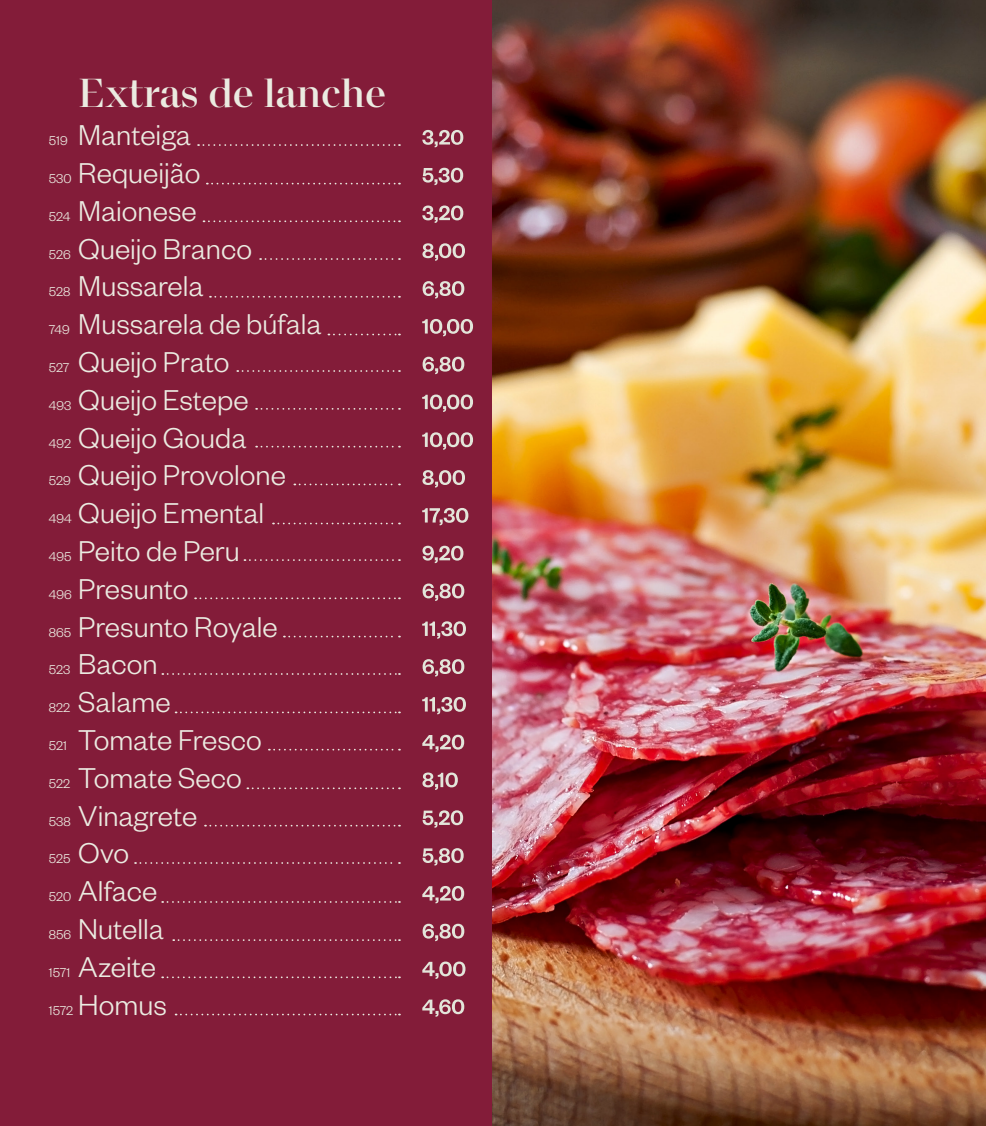
<style>
.page{position:relative;width:986px;height:1126px;background:#fff}
.page>*{position:absolute;margin:0;border:0;box-sizing:border-box;transform-origin:0 0}
.t1{font:500 43.75px "Macklin Display";color:#ebebe1}
.t2{font:300 31.5px/37.8px "Founders Grotesk";color:#ebebe1}
.t3{font:300 14px "Founders Grotesk";color:#ebebe1}
</style>
<div class="page">
<div style="left:0;top:0;width:493px;height:1126px;background:#831c39"></div>
<svg style="left:198px;top:144px;width:202px;height:2px"></svg>
<svg style="left:207px;top:183px;width:193px;height:1px"></svg>
<svg style="left:203px;top:220px;width:197px;height:2px"></svg>
<svg style="left:260px;top:258px;width:140px;height:2px"></svg>
<svg style="left:210px;top:296px;width:190px;height:2px"></svg>
<svg style="left:328px;top:334px;width:72px;height:1px"></svg>
<svg style="left:237px;top:370px;width:163px;height:2px"></svg>
<svg style="left:256px;top:408px;width:144px;height:2px"></svg>
<svg style="left:256px;top:446px;width:144px;height:2px"></svg>
<svg style="left:294px;top:484px;width:106px;height:1px"></svg>
<svg style="left:273px;top:523px;width:127px;height:1px"></svg>
<svg style="left:244px;top:559px;width:156px;height:2px"></svg>
<svg style="left:195px;top:597px;width:205px;height:2px"></svg>
<svg style="left:284px;top:636px;width:116px;height:1px"></svg>
<svg style="left:162px;top:673px;width:238px;height:2px"></svg>
<svg style="left:176px;top:712px;width:224px;height:1px"></svg>
<svg style="left:269px;top:749px;width:131px;height:2px"></svg>
<svg style="left:247px;top:787px;width:153px;height:2px"></svg>
<svg style="left:205px;top:825px;width:195px;height:2px"></svg>
<svg style="left:135px;top:862px;width:265px;height:2px"></svg>
<svg style="left:162px;top:901px;width:238px;height:2px"></svg>
<svg style="left:173px;top:939px;width:227px;height:2px"></svg>
<svg style="left:162px;top:976px;width:238px;height:2px"></svg>
<svg style="left:176px;top:1014px;width:224px;height:1px"></svg>
<img style="left:493px;top:0;width:493px;height:1126px">
<svg style="left:422px;top:130px;width:41px;height:17px"></svg>
<svg style="left:422px;top:168px;width:41px;height:17px"></svg>
<svg style="left:422px;top:206px;width:41px;height:17px"></svg>
<svg style="left:422px;top:243px;width:43px;height:18px"></svg>
<svg style="left:422px;top:281px;width:42px;height:18px"></svg>
<svg style="left:422px;top:319px;width:51px;height:17px"></svg>
<svg style="left:422px;top:357px;width:42px;height:17px"></svg>
<svg style="left:422px;top:395px;width:51px;height:17px"></svg>
<svg style="left:422px;top:432px;width:51px;height:18px"></svg>
<svg style="left:422px;top:470px;width:43px;height:18px"></svg>
<svg style="left:422px;top:508px;width:46px;height:17px"></svg>
<svg style="left:422px;top:546px;width:41px;height:17px"></svg>
<svg style="left:422px;top:584px;width:42px;height:17px"></svg>
<svg style="left:422px;top:621px;width:44px;height:18px"></svg>
<svg style="left:422px;top:659px;width:42px;height:18px"></svg>
<svg style="left:422px;top:697px;width:44px;height:17px"></svg>
<svg style="left:422px;top:735px;width:42px;height:17px"></svg>
<svg style="left:422px;top:773px;width:36px;height:17px"></svg>
<svg style="left:422px;top:810px;width:41px;height:18px"></svg>
<svg style="left:422px;top:848px;width:41px;height:18px"></svg>
<svg style="left:422px;top:886px;width:42px;height:17px"></svg>
<svg style="left:422px;top:924px;width:42px;height:17px"></svg>
<svg style="left:422px;top:962px;width:43px;height:17px"></svg>
<svg style="left:422px;top:999px;width:42px;height:18px"></svg>
<h1 class="t1" style="left:78px;top:68px;width:309px">Extras de lanche</h1>
<p class="t2" style="left:78px;top:115px;width:245px">Manteiga<br>Requeijão<br>Maionese<br>Queijo Branco<br>Mussarela<br>Mussarela de búfala<br>Queijo Prato<br>Queijo Estepe<br>Queijo Gouda<br>Queijo Provolone<br>Queijo Emental<br>Peito de Peru<br>Presunto<br>Presunto Royale<br>Bacon<br>Salame<br>Tomate Fresco<br>Tomate Seco<br>Vinagrete<br>Ovo<br>Alface<br>Nutella<br>Azeite<br>Homus</p>
<p class="t3" style="left:49px;top:132px;width:20px">519</p>
<p class="t3" style="left:49px;top:170px;width:24px">530</p>
<p class="t3" style="left:49px;top:208px;width:23px">524</p>
<p class="t3" style="left:49px;top:246px;width:23px">526</p>
<p class="t3" style="left:49px;top:283px;width:23px">528</p>
<p class="t3" style="left:49px;top:321px;width:22px">749</p>
<p class="t3" style="left:49px;top:359px;width:22px">527</p>
<p class="t3" style="left:49px;top:397px;width:24px">493</p>
<p class="t3" style="left:49px;top:435px;width:24px">492</p>
<p class="t3" style="left:49px;top:472px;width:23px">529</p>
<p class="t3" style="left:49px;top:510px;width:24px">494</p>
<p class="t3" style="left:49px;top:548px;width:24px">495</p>
<p class="t3" style="left:49px;top:586px;width:24px">496</p>
<p class="t3" style="left:49px;top:624px;width:24px">865</p>
<p class="t3" style="left:49px;top:661px;width:23px">523</p>
<p class="t3" style="left:49px;top:699px;width:23px">822</p>
<p class="t3" style="left:49px;top:737px;width:20px">521</p>
<p class="t3" style="left:49px;top:775px;width:23px">522</p>
<p class="t3" style="left:49px;top:813px;width:23px">538</p>
<p class="t3" style="left:49px;top:850px;width:23px">525</p>
<p class="t3" style="left:49px;top:888px;width:24px">520</p>
<p class="t3" style="left:49px;top:926px;width:24px">856</p>
<p class="t3" style="left:49px;top:964px;width:23px">1571</p>
<p class="t3" style="left:49px;top:1002px;width:26px">1572</p>
</div>
